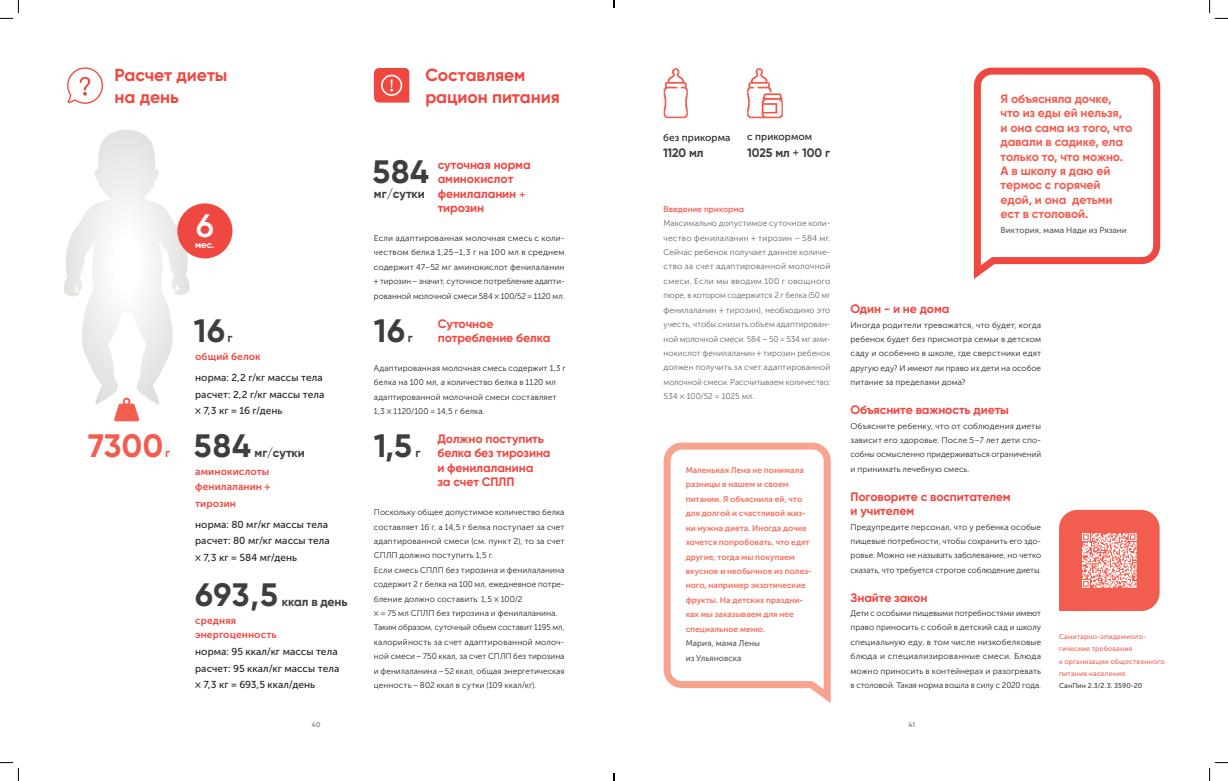
<style>
.page{position:relative;width:1228px;height:781px;background:#fff}
.page>*{position:absolute;margin:0;border:0;box-sizing:border-box;transform-origin:0 0}
.t1{font:700 32.38px "Gilroy";letter-spacing:.02em;color:#3e3e3f}
.t2{font:700 32.38px "Gilroy";color:#f15d4f}
.t3{font:600 32.38px "Gilroy";color:#fff}
.t4{font:700 17.5px/21.9px "Gilroy";letter-spacing:-.005em;color:#ef4841}
.t5{font:700 12.25px/14.4px "Gilroy";letter-spacing:-.01em;color:#ef4841}
.t6{font:700 12.25px/14.4px "Gilroy";letter-spacing:-.01em;color:#f15d4f}
.t7{font:700 12.25px "Gilroy";letter-spacing:-.01em;color:#3e3e3f}
.t8{font:10.06px/16.6px "Museo Sans Cyrl 500";letter-spacing:.005em;color:#231f20}
.t9{font:10.06px/14.9px "Museo Sans Cyrl 700";letter-spacing:.01em;color:#ef4841}
.t10{font:700 9.62px "Gilroy";color:#fff}
.t11{font:8.31px/14.4px "Museo Sans Cyrl 300";letter-spacing:.005em;color:#231f20;text-align:justify}
.t12{font:8.31px/14.4px "Museo Sans Cyrl 300";letter-spacing:-.005em;color:#636366;text-align:justify}
.t13{font:8.31px/14.4px "Museo Sans Cyrl 700";letter-spacing:-.005em;color:#f2715e}
.t14{font:8.31px/14.4px "Museo Sans Cyrl 500";letter-spacing:.005em;color:#57585a}
.t15{font:600 8.31px "Gilroy";letter-spacing:.005em;color:#f15d4f}
.t16{font:7px/12.2px "Museo Sans Cyrl 500";letter-spacing:.02em;color:#f15d4f}
.t17{font:7px "Museo Sans Cyrl 500";letter-spacing:.01em;color:#3e3e3f}
.t18{font:700 7px "Gilroy";color:#939598}
.s1{font-weight:500}
</style>
<div class="page">
<svg style="left:67px;top:67px;width:36px;height:37px"></svg>
<svg style="left:973px;top:67px;width:188px;height:212px"></svg>
<div style="left:177px;top:203px;width:55px;height:55px;background:#ef4841;border-radius:50%"></div>
<svg style="left:1059px;top:509px;width:101px;height:102px;background:#f37c71"></svg>
<svg style="left:374px;top:68px;width:35px;height:35px"></svg>
<svg style="left:663px;top:442px;width:168px;height:261px"></svg>
<img style="left:746px;top:68px;width:37px;height:51px">
<img style="left:663px;top:68px;width:25px;height:51px">
<svg style="left:64px;top:130px;width:125px;height:291px"></svg>
<svg style="left:0;top:0;width:19px;height:19px"></svg>
<svg style="left:0;top:762px;width:19px;height:19px"></svg>
<svg style="left:1209px;top:0;width:18px;height:19px"></svg>
<svg style="left:1209px;top:762px;width:18px;height:19px"></svg>
<svg style="left:613px;top:0;width:2px;height:8px"></svg>
<svg style="left:613px;top:773px;width:2px;height:8px"></svg>
<h2 class="t4" style="left:115px;top:64px;width:114px">Расчет диеты на день</h2>
<h1 class="t3" style="left:196px;top:205px;width:19px">6</h1>
<p class="t10" style="left:195px;top:239px;width:21px">мес.</p>
<h1 class="t1" style="left:194px;top:310px;width:33px">16</h1>
<h3 class="t7" style="left:227px;top:330px;width:7px">г</h3>
<h1 class="t2" style="left:88px;top:426px;width:77px">7300</h1>
<h3 class="t6" style="left:165px;top:446px;width:7px">г</h3>
<p class="t9" style="left:195px;top:349px;width:67px">общий белок</p>
<p class="t8" style="left:195px;top:369px;width:131px">норма: 2,2 г/кг массы тела расчет: 2,2 г/кг массы тела × 7,3 кг = 16 г/день</p>
<h1 class="t1" style="left:194px;top:426px;width:58px">584</h1>
<h3 class="t7" style="left:254px;top:445px;width:52px">мг/сутки</h3>
<p class="t9" style="left:195px;top:464px;width:77px">аминокислоты фенилаланин +</p>
<p class="t9" style="left:195px;top:496px;width:42px">тирозин</p>
<p class="t8" style="left:195px;top:516px;width:136px">норма: 80 мг/кг массы тела расчет: 80 мг/кг массы тела × 7,3 кг = 584 мг/день</p>
<h1 class="t1" style="left:195px;top:574px;width:84px">693,5</h1>
<h3 class="t7" style="left:282px;top:594px;width:67px">ккал в день</h3>
<p class="t9" style="left:195px;top:613px;width:83px">средняя энергоценность</p>
<p class="t8" style="left:195px;top:643px;width:146px">норма: 95 ккал/кг массы тела расчет: 95 ккал/кг массы тела × 7,3 кг = 693,5 ккал/день</p>
<h2 class="t4" style="left:425px;top:64px;width:136px">Составляем рацион питания</h2>
<h1 class="t1" style="left:372px;top:152px;width:58px">584</h1>
<h3 class="t7" style="left:374px;top:186px;width:52px">мг/сутки</h3>
<h3 class="t5" style="left:438px;top:157px;width:94px">суточная норма аминокислот фенилаланин <span class="s1">+ </span>тирозин</h3>
<p class="t11" style="left:374px;top:231px;width:192px">Если адаптированная молочная смесь с коли&shy;чеством белка 1,25–1,3 г на 100 мл в среднем содержит 47–52 мг аминокислот фенилаланин + тирозин–значит, суточное потребление адапти&shy;рованной молочной смеси 584 × 100/52 = 1120 мл.</p>
<h1 class="t1" style="left:374px;top:310px;width:33px">16</h1>
<h3 class="t7" style="left:407px;top:330px;width:7px">г</h3>
<h3 class="t5" style="left:438px;top:316px;width:114px">Суточное потребление белка</h3>
<p class="t11" style="left:374px;top:361px;width:193px;text-align:left">Адаптированная молочная смесь содержит 1,3 г белка на 100 мл, а количество белка в 1120 мл адаптированной молочной смеси составляет 1,3 × 1120/100 = 14,5 г белка.</p>
<h1 class="t1" style="left:374px;top:426px;width:40px">1,5</h1>
<h3 class="t7" style="left:415px;top:445px;width:7px">г</h3>
<h3 class="t5" style="left:437px;top:431px;width:115px">Должно поступить белка без тирозина и фенилаланина<br>за счет СПЛП</h3>
<p class="t11" style="left:374px;top:505px;width:192px;text-align:left">Поскольку общее допустимое количество белка составляет 16 г, а 14,5 г белка поступает за счет адаптированной смеси (см. пункт 2), то за счет СПЛП должно поступить 1,5 г.<br>Если смесь СПЛП без тирозина и фенилаланина содержит 2 г белка на 100 мл, ежедневное потре&shy;бление должно составить: 1,5 × 100/2<br>× = 75 мл СПЛП без тирозина и фенилаланина.<br>Таким образом, суточный объем составит 1195 мл, калорийность за счет адаптированной молоч&shy;ной смеси – 750 ккал, за счет СПЛП без тирозина и фенилаланина – 52 ккал, общая энергетическая ценность – 802 ккал в сутки (109 ккал/кг).</p>
<p class="t8" style="left:663px;top:129px;width:69px">без прикорма</p>
<h3 class="t7" style="left:663px;top:145px;width:42px">1120 мл</h3>
<p class="t8" style="left:747px;top:128px;width:66px">с прикормом</p>
<h3 class="t7" style="left:747px;top:145px;width:84px">1025 мл <span class="s1">+</span> 100 г</h3>
<p class="t15" style="left:663px;top:204px;width:82px">Введение прикорма</p>
<p class="t12" style="left:663px;top:216px;width:168px">Максимально допустимое суточное коли&shy;чество фенилаланин + тирозин – 584 мг.<br>Сейчас ребенок получает данное количе&shy;ство за счет адаптированной молочной смеси. Если мы вводим 100 г овощного пюре, в котором содержится 2 г белка (50 мг фенилаланин + тирозин), необходимо это учесть, чтобы снизить объем адаптирован&shy;ной молочной смеси: 584 – 50 = 534 мг ами&shy;нокислот фенилаланин + тирозин ребенок должен получить за счет адаптированной молочной смеси. Рассчитываем количество:<br>534 × 100/52 = 1025 мл.</p>
<p class="t13" style="left:685px;top:463px;width:127px">Маленькая Лена не понимала разницы в нашем и своем питании. Я объяснила ей, что для долгой и счастливой жиз&shy;ни нужна диета. Иногда дочке хочется попробовать, что едят другие, тогда мы покупаем вкусное и необычное из полез&shy;ного, например экзотические фрукты. На детских праздни&shy;ках мы заказываем для нее специальное меню.</p>
<p class="t14" style="left:685px;top:636px;width:76px">Мария, мама Лены из Ульяновска</p>
<h3 class="t6" style="left:1000px;top:91px;width:133px">Я объясняла дочке, что из еды ей нельзя,<br>и она сама из того, что давали в садике, ела только то, что можно.<br>А в школу я даю ей термос с горячей едой, и она детьми ест в столовой.</h3>
<p class="t14" style="left:1000px;top:223px;width:128px">Виктория, мама Нади из Рязани</p>
<h3 class="t5" style="left:850px;top:302px;width:100px">Один - и не дома</h3>
<p class="t11" style="left:850px;top:318px;width:192px">Иногда родители тревожатся, что будет, когда ребенок будет без присмотра семьи в детском саду и особенно в школе, где сверстники едят другую еду? И имеют ли право их дети на особое питание за пределами дома?</p>
<h3 class="t5" style="left:850px;top:402px;width:160px">Объясните важность диеты</h3>
<p class="t11" style="left:850px;top:418px;width:192px">Объясните ребенку, что от соблюдения диеты зависит его здоровье. После 5–7 лет дети спо&shy;собны осмысленно придерживаться ограничений и принимать лечебную смесь.</p>
<h3 class="t5" style="left:850px;top:489px;width:162px">Поговорите с воспитателем и учителем</h3>
<p class="t11" style="left:850px;top:519px;width:192px">Предупредите персонал, что у ребенка особые пищевые потребности, чтобы сохранить его здо&shy;ровье. Можно не называть заболевание, но четко сказать, что требуется строгое соблюдение диеты.</p>
<h3 class="t5" style="left:850px;top:590px;width:78px">Знайте закон</h3>
<p class="t11" style="left:850px;top:606px;width:192px">Дети с особыми пищевыми потребностями имеют право приносить с собой в детский сад и школу специальную еду, в том числе низкобелковые блюда и специализированные смеси. Блюда можно приносить в контейнерах и разогревать в столовой. Такая норма вошла в силу с 2020 года.</p>
<p class="t16" style="left:1058px;top:630px;width:107px">Санитарно-эпидемиоло&shy;гические требования<br>к организации общественного питания населения.</p>
<p class="t17" style="left:1058px;top:682px;width:85px">СанПин 2.3/2.3. 3590-20</p>
<p class="t18" style="left:312px;top:720px;width:10px">40</p>
<p class="t18" style="left:908px;top:720px;width:8px">41</p>
</div>
